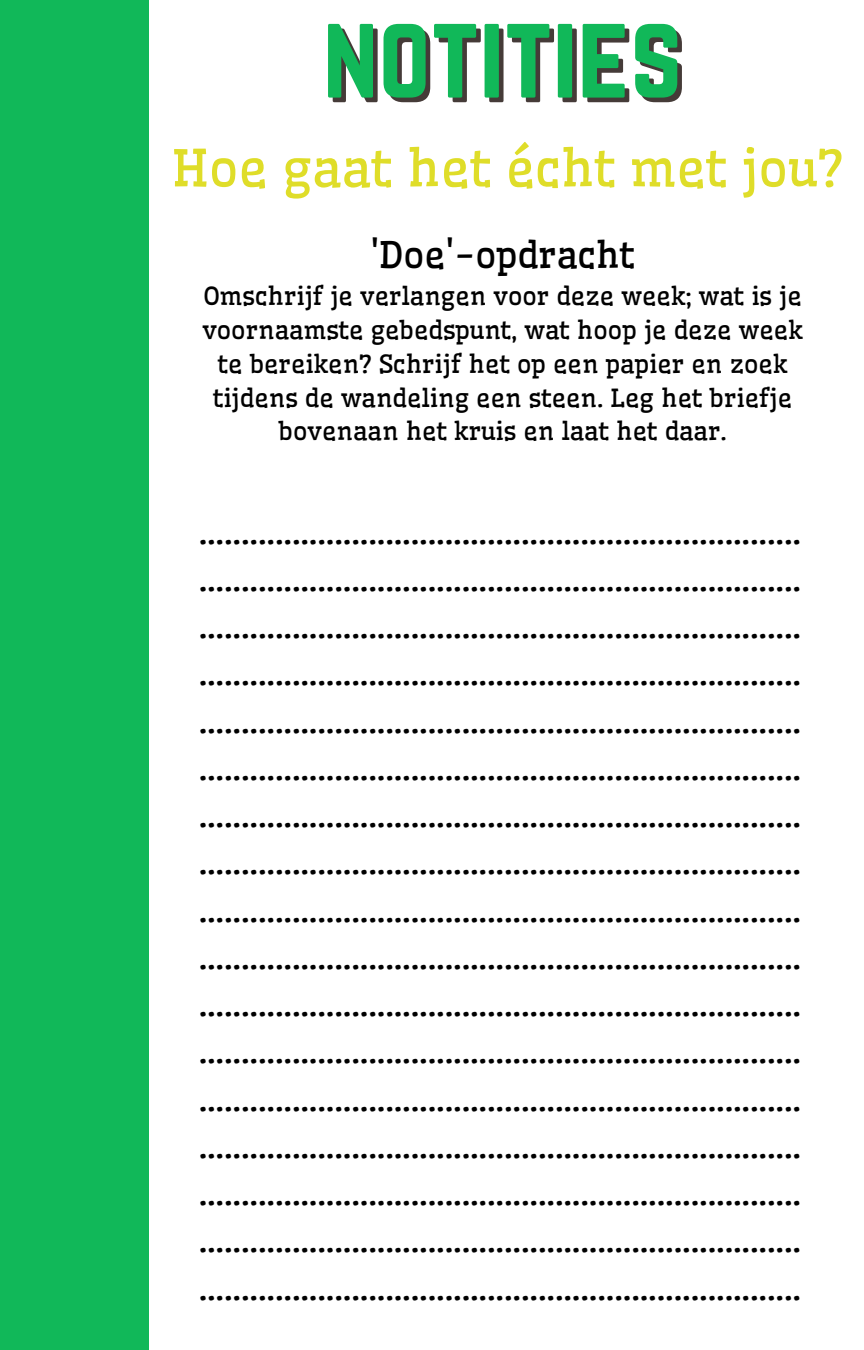
<style>
.page{position:relative;width:864px;height:1350px;background:#fff}
.page>*{position:absolute;margin:0;border:0;box-sizing:border-box;transform-origin:0 0}
.t1{font:105.3px "Norwester";color:#11b859}
.t2{font:50.62px "Wellfleet";color:#dfdd29}
.t3{font:36px "Wellfleet";color:#000}
.t4{font:33.98px/47.2px "Wellfleet";color:#000}
.t5{font:24.75px/33.8px "Wellfleet";color:#000;text-align:center}
</style>
<div class="page">
<div style="left:0;top:0;width:148px;height:1350px;background:#11b859"></div>
<h2 class="t1" style="left:323px;top:-8px;width:361px">NOTITIES</h2>
<h1 class="t2" style="left:171px;top:137px;width:673px">Hoe gaat het écht met jou?</h1>
<p class="t3" style="left:370px;top:233px;width:266px">'Doe'-opdracht</p>
<p class="t5" style="left:202px;top:280px;width:602px">Omschrijf je verlangen voor deze week; wat is je voornaamste gebedspunt, wat hoop je deze week te bereiken? Schrijf het op een papier en zoek tijdens de wandeling een steen. Leg het briefje bovenaan het kruis en laat het daar.</p>
<p class="t4" style="left:199px;top:508px;width:604px">....................................................................... .......................................................................</p>
<p class="t4" style="left:199px;top:602px;width:604px;text-align:justify">....................................................................... ....................................................................... ....................................................................... ....................................................................... ....................................................................... ....................................................................... ....................................................................... ....................................................................... ....................................................................... ....................................................................... ....................................................................... ....................................................................... ....................................................................... ....................................................................... .......................................................................</p>
</div>
